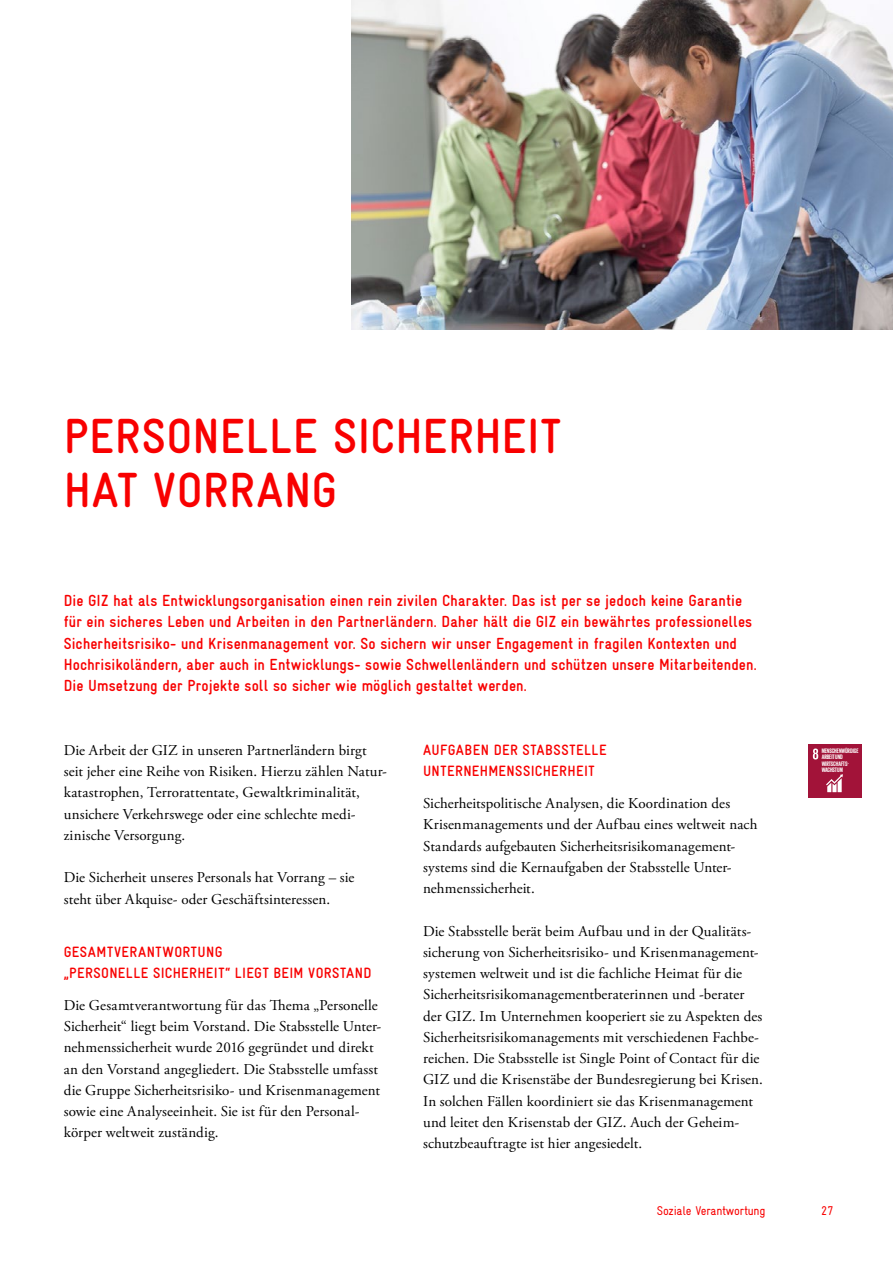
<style>
.page{position:relative;width:893px;height:1263px;background:#fff}
.page>*{position:absolute;margin:0;border:0;box-sizing:border-box;transform-origin:0 0}
.t1{font:700 condensed 49.5px/54px "Gravur";letter-spacing:.01em;color:#f80000}
.t2{font:700 condensed 16.2px/21.3px "Gravur";letter-spacing:.005em;color:#f80000}
.t3{font:15px/21.3px "Adobe Garamond Pro";letter-spacing:.005em;color:#000}
.t4{font:700 condensed 15px/21.3px "Gravur";letter-spacing:.03em;color:#f80000}
.t5{font:condensed 12.75px "Gravur";letter-spacing:-.02em;color:#f80000}
.t6{font:700 6.6px/6.3px "Giorgio Sans";color:#fff}
</style>
<div class="page">
<img style="left:351px;top:0;width:542px;height:330px">
<div style="left:808px;top:744px;width:53px;height:53px;background:#a21339"></div>
<svg style="left:813px;top:748px;width:5px;height:11px"></svg>
<svg style="left:826px;top:774px;width:17px;height:18px"></svg>
<h1 class="t1" style="left:64px;top:410px;width:499px">PERSONELLE SICHERHEIT<br>HAT VORRANG</h1>
<p class="t2" style="left:64px;top:590px;width:694px">Die GIZ hat als Entwicklungsorganisation einen rein zivilen Charakter. Das ist per se jedoch keine Garantie für ein sicheres Leben und Arbeiten in den Partnerländern. Daher hält die GIZ ein bewährtes professionelles Sicherheitsrisiko- und Krisenmanagement vor. So sichern wir unser Engagement in fragilen Kontexten und Hochrisikoländern, aber auch in Entwicklungs- sowie Schwellenländern und schützen unsere Mitarbeitenden.<br>Die Umsetzung der Projekte soll so sicher wie möglich gestaltet werden.</p>
<p class="t3" style="left:64px;top:740px;width:325px">Die Arbeit der GIZ in unseren Partnerländern birgt seit jeher eine Reihe von Risiken. Hierzu zählen Natur&shy;katastrophen, Terrorattentate, Gewaltkriminalität, unsichere Verkehrswege oder eine schlechte medi-- zinische Versorgung.</p>
<p class="t3" style="left:64px;top:867px;width:292px">Die Sicherheit unseres Personals hat Vorrang – sie steht über Akquise- oder Geschäftsinteressen.</p>
<p class="t4" style="left:64px;top:941px;width:309px">GESAMTVERANTWORTUNG<br>„PERSONELLE SICHERHEIT“ LIEGT BEIM VORSTAND</p>
<p class="t3" style="left:64px;top:995px;width:319px">Die Gesamtverantwortung für das Thema „Personelle Sicherheit“ liegt beim Vorstand. Die Stabsstelle Unter&shy;nehmenssicherheit wurde 2016 gegründet und direkt an den Vorstand angegliedert. Die Stabsstelle umfasst die Gruppe Sicherheitsrisiko- und Krisenmanagement sowie eine Analyseeinheit. Sie ist für den Personal&shy;körper weltweit zuständig.</p>
<p class="t4" style="left:423px;top:739px;width:185px">AUFGABEN DER STABSSTELLE<br>UNTERNEHMENSSICHERHEIT</p>
<p class="t3" style="left:423px;top:793px;width:336px">Sicherheitspolitische Analysen, die Koordination des Krisenmanagements und der Aufbau eines weltweit nach Standards aufgebauten Sicherheitsrisikomanagement&shy;systems sind die Kernaufgaben der Stabsstelle Unter&shy;nehmenssicherheit.</p>
<p class="t3" style="left:423px;top:921px;width:341px">Die Stabsstelle berät beim Aufbau und in der Qualitäts&shy;sicherung von Sicherheitsrisiko- und Krisenmanagement&shy;systemen weltweit und ist die fachliche Heimat für die Sicherheitsrisikomanagementberaterinnen und -berater der GIZ. Im Unternehmen kooperiert sie zu Aspekten des Sicherheitsrisikomanagements mit verschiedenen Fachbe&shy;reichen. Die Stabsstelle ist Single Point of Contact für die GIZ und die Krisenstäbe der Bundesregierung bei Krisen.<br>In solchen Fällen koordiniert sie das Krisenmanagement und leitet den Krisenstab der GIZ. Auch der Geheim&shy;schutzbeauftragte ist hier angesiedelt.</p>
<p class="t6" style="left:822px;top:747px;width:38px">MENSCHENWÜRDIGE<br>ARBEIT UND<br>WIRTSCHAFTS-<br>WACHSTUM</p>
<p class="t5" style="left:657px;top:1204px;width:110px">Soziale Verantwortung</p>
<p class="t5" style="left:821px;top:1204px;width:14px">27</p>
</div>
